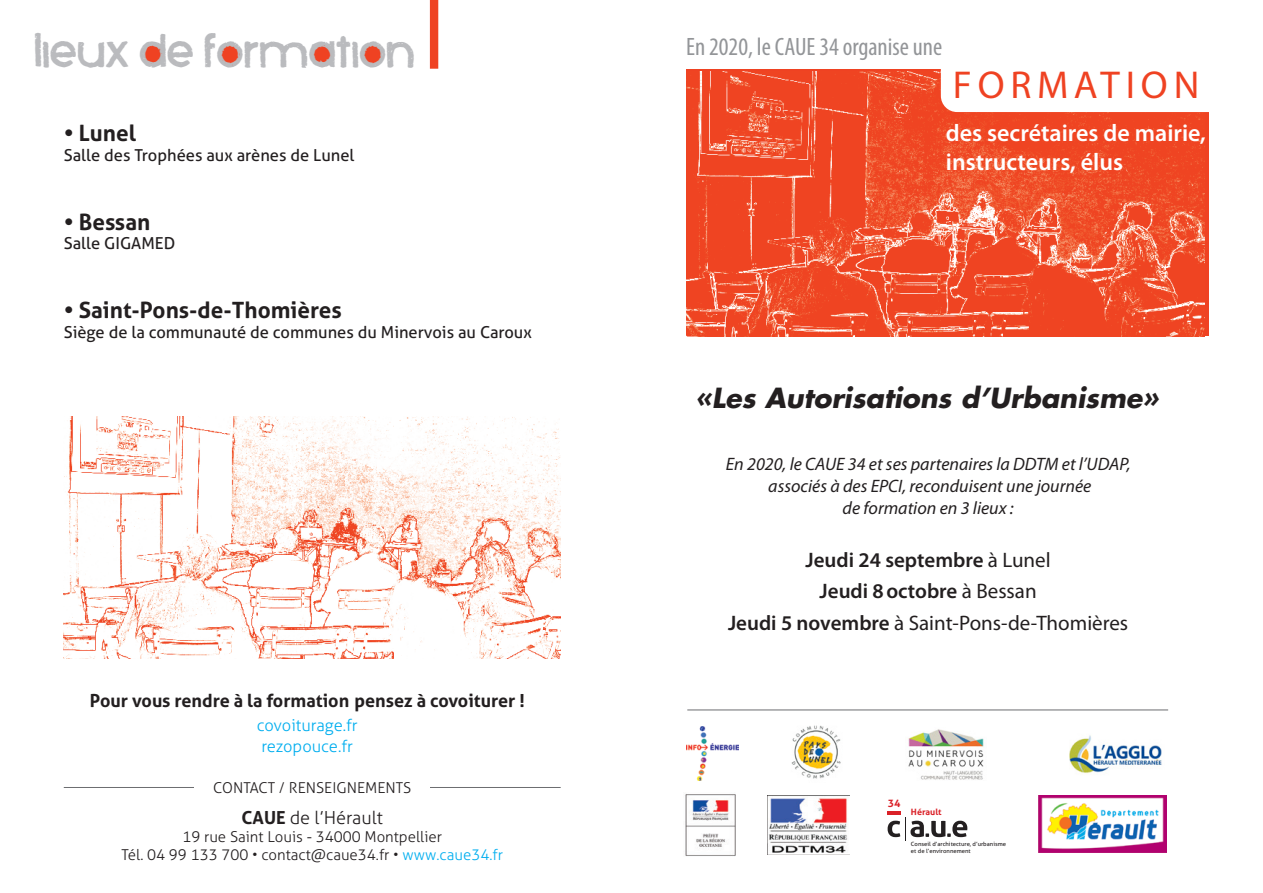
<style>
.page{position:relative;width:1263px;height:893px;background:#fff}
.page>*{position:absolute;margin:0;border:0;box-sizing:border-box;transform-origin:0 0}
.t1{font:45px "Xenophone";color:#babbbe}
.t2{font:39px "Myriad Pro";letter-spacing:.15em;color:#ef4222}
.t3{font:italic 700 27px "Futura";color:#231f20}
.t4{font:condensed 25.2px "Myriad Pro";color:#939598}
.t5{font:600 24px/28.8px "Myriad Pro";color:#fff}
.t6{font:700 22.5px "Aller";color:#231f20}
.t7{font:600 21px/31.5px "Myriad Pro";color:#231f20;text-align:center}
.t8{font:italic 18px/21.6px "Myriad Pro";color:#231f20;text-align:center}
.t9{font:700 18px "Aller";color:#231f20}
.t10{font:300 18px "Aller";color:#231f20}
.t11{font:16.5px "Aller";color:#231f20}
.t12{font:300 16.5px "Aller";color:#00aeef}
.t13{font:300 15px/18px "Aller";color:#231f20;text-align:center}
.t14{font:700 10.35px "Aller";color:#da2128}
.t15{font:700 8.7px "Aller";color:#da2128}
.t16{font:5.85px/6.9px "Aller";color:#231f20}
.s1{font-weight:700}
.s2{color:#00aeef}
.s3{font-weight:400}
</style>
<div class="page">
<hr style="left:687px;top:710px;width:481px;height:1px;background:#6c6d70">
<div style="left:144px;top:45px;width:20px;height:20px;background:#ef4222;border-radius:50%"></div>
<div style="left:364px;top:45px;width:17px;height:20px;background:#ef4222;border-radius:50%"></div>
<div style="left:313px;top:45px;width:19px;height:22px;background:#ef4222;border-radius:50%"></div>
<div style="left:219px;top:45px;width:22px;height:22px;background:#ef4222;border-radius:50%"></div>
<div style="left:430px;top:0;width:8px;height:69px;background:#ef4222"></div>
<hr style="left:64px;top:787px;width:497px;height:1px;background:#6c6d70">
<div style="left:195px;top:748px;width:235px;height:47px;background:#fff"></div>
<img style="left:1038px;top:795px;width:128px;height:58px">
<svg style="left:887px;top:817px;width:80px;height:24px"></svg>
<hr style="left:887px;top:811px;width:14px;height:3px;background:#da2128">
<img style="left:686px;top:72px;width:519px;height:264px">
<svg style="left:941px;top:72px;width:264px;height:40px"></svg>
<img style="left:687px;top:726px;width:52px;height:55px">
<img style="left:767px;top:795px;width:82px;height:60px">
<img style="left:685px;top:794px;width:51px;height:62px">
<img style="left:64px;top:417px;width:497px;height:242px">
<img style="left:1069px;top:735px;width:93px;height:40px">
<img style="left:908px;top:729px;width:76px;height:51px">
<img style="left:791px;top:725px;width:50px;height:54px">
<h1 class="t1" style="left:34px;top:32px;width:382px">Lieux de formation</h1>
<p class="t6" style="left:64px;top:120px;width:74px">• Lunel</p>
<p class="t11" style="left:64px;top:145px;width:292px">Salle des Trophées aux arènes de Lunel</p>
<p class="t6" style="left:64px;top:208px;width:88px">• Bessan</p>
<p class="t11" style="left:64px;top:234px;width:113px">Salle GIGAMED</p>
<p class="t6" style="left:64px;top:296px;width:280px">• Saint-Pons-de-Thomières</p>
<p class="t11" style="left:64px;top:322px;width:470px">Siège de la communauté de communes du Minervois au Caroux</p>
<p class="t9" style="left:90px;top:690px;width:436px">Pour vous rendre à la formation pensez à covoiturer !</p>
<p class="t12" style="left:257px;top:715px;width:102px">covoiturage.fr</p>
<p class="t12" style="left:261px;top:736px;width:93px">rezopouce.fr</p>
<p class="t13" style="left:213px;top:778px;width:199px">CONTACT / RENSEIGNEMENTS</p>
<p class="t10" style="left:241px;top:807px;width:143px"><span class="s1">CAUE</span> de l’Hérault</p>
<p class="t13" style="left:121px;top:828px;width:383px">19 rue Saint Louis - 34000 Montpellier<br>Tél. 04 99 133 700 • contact@caue34.fr • <span class="s2">www.caue34.fr</span></p>
<h3 class="t4" style="left:686px;top:32px;width:258px">En 2020, le CAUE 34 organise une</h3>
<h2 class="t2" style="left:953px;top:61px;width:248px">FORMATION</h2>
<h3 class="t5" style="left:946px;top:118px;width:262px">des secrétaires de mairie, instructeurs, élus</h3>
<h3 class="t3" style="left:696px;top:380px;width:464px">«Les Autorisations d’Urbanisme»</h3>
<p class="t8" style="left:726px;top:453px;width:406px">En 2020, le CAUE 34 et ses partenaires la DDTM et l’UDAP, associés à des EPCI, reconduisent une journée<br>de formation en 3 lieux :</p>
<p class="t7" style="left:728px;top:543px;width:402px">Jeudi 24 septembre <span class="s3">à Lunel<br></span>Jeudi 8octobre <span class="s3">à Bessan<br></span>Jeudi 5 novembre <span class="s3">à Saint-Pons-de-Thomières</span></p>
<p class="t14" style="left:888px;top:797px;width:14px">34</p>
<p class="t15" style="left:911px;top:806px;width:32px">Hérault</p>
<p class="t16" style="left:911px;top:841px;width:97px">Conseil d’architecture, d’urbanisme et de l’environnement</p>
</div>
